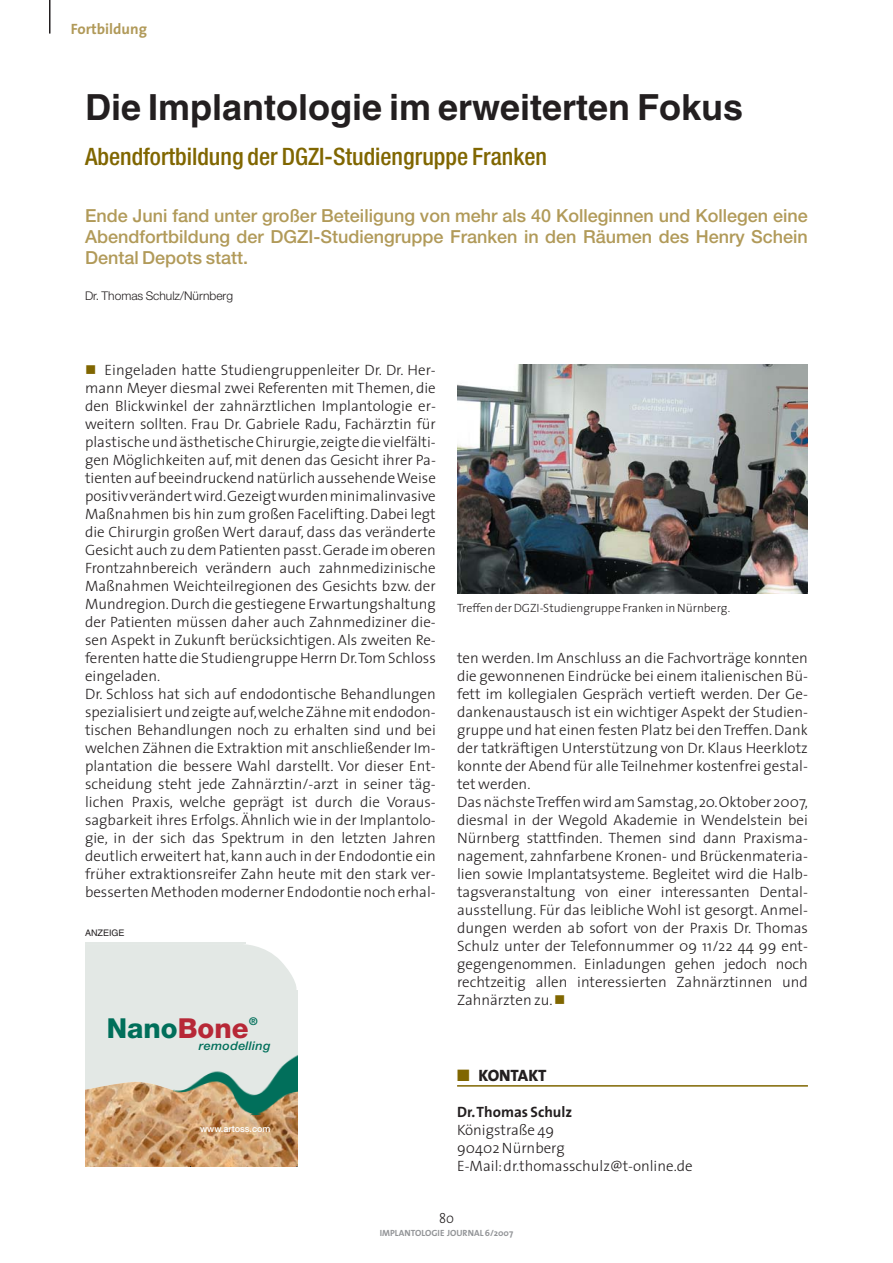
<style>
.page{position:relative;width:893px;height:1263px;background:#fff}
.page>*{position:absolute;margin:0;border:0;box-sizing:border-box;transform-origin:0 0}
.t1{font:700 36px "Helvetica";color:#231f20}
.t2{font:800 27.6px "Helvetica Neue";color:#006f5a}
.t3{font:500 condensed 24px "Helvetica Neue";color:#806600}
.t4{font:500 18px/21px "Helvetica Neue";color:#b19a59;text-align:justify}
.t5{font:800 16.5px "The Sans";letter-spacing:-.005em;color:#231f20}
.t6{font:300 15px/18px "The Sans";color:#231f20}
.t7{font:700 15px "The Sans";color:#231f20}
.t8{font:700 15px "The Sans";color:#b19a59}
.t9{font:300 14.25px "The Sans";color:#231f20;scale:.9 1}
.t10{font:300 12px "The Sans";color:#231f20}
.t11{font:300 12px "Helvetica Neue";color:#231f20}
.t12{font:italic 500 12px "Helvetica Neue";letter-spacing:.02em;color:#006f5a;scale:1.05 1}
.t13{font:700 10.65px "Helvetica Neue";color:#006f5a}
.t14{font:500 9.3px "Helvetica Neue";letter-spacing:-.005em;color:#fff}
.t15{font:700 9px "The Sans";color:#939598}
.t16{font:9px "Helvetica";color:#231f20}
.s1{color:#b72837}
.s2{color:#806600}
</style>
<div class="page">
<hr style="left:49px;top:0;width:2px;height:34px;background:#231f20">
<hr style="left:457px;top:1085px;width:351px;height:1px;background:#806600">
<img style="left:457px;top:364px;width:351px;height:230px">
<svg style="left:85px;top:943px;width:213px;height:223px;background:#d2cab7"></svg>
<p class="t8" style="left:71px;top:21px;width:78px">Fortbildung</p>
<h1 class="t1" style="left:85px;top:94px;width:660px">Die Implantologie im erweiterten Fokus</h1>
<h3 class="t3" style="left:85px;top:148px;width:463px">Abendfortbildung der DGZI-Studiengruppe Franken</h3>
<p class="t4" style="left:85px;top:207px;width:724px">Ende Juni fand unter großer Beteiligung von mehr als 40 Kolleginnen und Kollegen eine Abendfortbildung der DGZI-Studiengruppe Franken in den Räumen des Henry Schein Dental Depots statt.</p>
<p class="t11" style="left:85px;top:291px;width:149px">Dr. Thomas Schulz/Nürnberg</p>
<p class="t6" style="left:85px;top:362px;width:352px;text-indent:20px">Eingeladen hatte Studiengruppenleiter Dr. Dr. Her&shy;mann Meyer diesmal zwei Referenten mit Themen, die den Blickwinkel der zahnärztlichen Implantologie er&shy;weitern sollten. Frau Dr. Gabriele Radu, Fachärztin für plastische und ästhetische Chirurgie,zeigte die vielfälti&shy;gen Möglichkeiten auf, mit denen das Gesicht ihrer Pa&shy;tienten auf beeindruckend natürlich aussehende Weise positiv verändertwird.Gezeigtwurden minimalinvasive Maßnahmen bis hin zum großen Facelifting. Dabei legt die Chirurgin großen Wert darauf, dass das veränderte Gesicht auch zu dem Patienten passt.Gerade im oberen Frontzahnbereich verändern auch zahnmedizinische Maßnahmen Weichteilregionen des Gesichts bzw. der Mundregion. Durch die gestiegene Erwartungshaltung der Patienten müssen daher auch Zahnmediziner die&shy;sen Aspekt in Zukunft berücksichtigen. Als zweiten Re&shy;ferenten hatte die Studiengruppe Herrn Dr.Tom Schloss eingeladen.<br>Dr. Schloss hat sich auf endodontische Behandlungen spezialisiert und zeigte auf,welche Zähne mit endodon&shy;tischen Behandlungen noch zu erhalten sind und bei welchen Zähnen die Extraktion mit anschließender Im&shy;plantation die bessere Wahl darstellt. Vor dieser Ent&shy;scheidung steht jede Zahnärztin/-arzt in seiner täg&shy;lichen Praxis, welche geprägt ist durch die Voraus&shy;sagbarkeit ihres Erfolgs. Ähnlich wie in der Implantolo&shy;gie, in der sich das Spektrum in den letzten Jahren deutlich erweitert hat, kann auch in der Endodontie ein früher extraktionsreifer Zahn heute mit den stark ver&shy;besserten Methoden moderner Endodontie noch erhal-</p>
<p class="t16" style="left:85px;top:930px;width:41px">ANZEIGE</p>
<h2 class="t2" style="left:107px;top:1018px;width:143px">Nano<span class="s1">Bone</span></h2>
<p class="t13" style="left:249px;top:1017px;width:10px">®</p>
<p class="t12" style="left:199px;top:1042px;width:70px">remodelling</p>
<p class="t14" style="left:200px;top:1126px;width:72px">www.artoss.com</p>
<p class="t10" style="left:457px;top:604px;width:275px">Treffen der DGZI-Studiengruppe Franken in Nürnberg.</p>
<p class="t6" style="left:457px;top:650px;width:352px">ten werden. Im Anschluss an die Fachvorträge konnten die gewonnenen Eindrücke bei einem italienischen Bü&shy;fett im kollegialen Gespräch vertieft werden. Der Ge&shy;dankenaustausch ist ein wichtiger Aspekt der Studien&shy;gruppe und hat einen festen Platz bei den Treffen. Dank der tatkräftigen Unterstützung von Dr. Klaus Heerklotz konnte der Abend für alle Teilnehmer kostenfrei gestal&shy;tet werden.<br>Das nächste Treffen wird am Samstag,20.Oktober 2007, diesmal in der Wegold Akademie in Wendelstein bei Nürnberg stattfinden. Themen sind dann Praxisma&shy;nagement, zahnfarbene Kronen- und Brückenmateria&shy;lien sowie Implantatsysteme. Begleitet wird die Halb&shy;tagsveranstaltung von einer interessanten Dental&shy;ausstellung. Für das leibliche Wohl ist gesorgt. Anmel&shy;dungen werden ab sofort von der Praxis Dr. Thomas Schulz unter der Telefonnummer 09 11/22 44 99 ent&shy;gegengenommen. Einladungen gehen jedoch noch rechtzeitig allen interessierten Zahnärztinnen und Zahnärzten zu.</p>
<p class="t5" style="left:457px;top:1067px;width:91px"><span class="s2">■</span> KONTAKT</p>
<p class="t7" style="left:457px;top:1104px;width:117px">Dr.Thomas Schulz</p>
<p class="t6" style="left:457px;top:1122px;width:237px">Königstraße 49<br>90402 Nürnberg<br>E-Mail:dr.thomasschulz@t-online.de</p>
<p class="t9" style="left:439px;top:1212px;width:18px">80</p>
<p class="t15" style="left:380px;top:1228px;width:135px">IMPLANTOLOGIE JOURNAL 6/2007</p>
</div>
